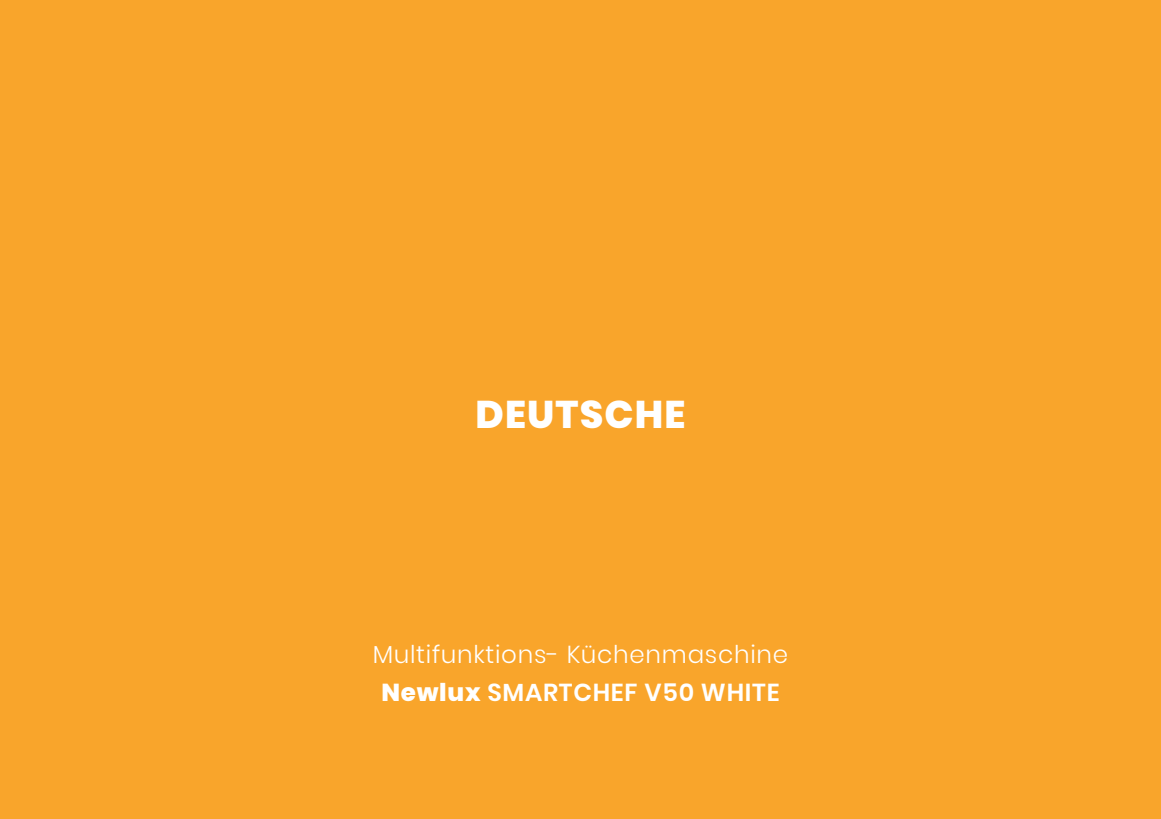
<style>
.page{position:relative;width:1161px;height:819px;background:#f9a52b}
.page>*{position:absolute;margin:0;border:0;box-sizing:border-box;transform-origin:0 0}
.t1{font:800 38.5px "Poppins";letter-spacing:.03em;color:#fff}
.t2{font:300 24.5px "Poppins";letter-spacing:.03em;color:#fff}
.t3{font:600 24.5px "Poppins";letter-spacing:.03em;color:#fff}
.s1{font-weight:800}
</style>
<div class="page">
<p class="t1" style="left:475px;top:392px;width:212px">DEUTSCHE</p>
<p class="t2" style="left:373px;top:639px;width:417px">Multifunktions- Küchenmaschine</p>
<p class="t3" style="left:381px;top:678px;width:400px"><span class="s1">Newlux</span> SMARTCHEF V50 WHITE</p>
</div>
